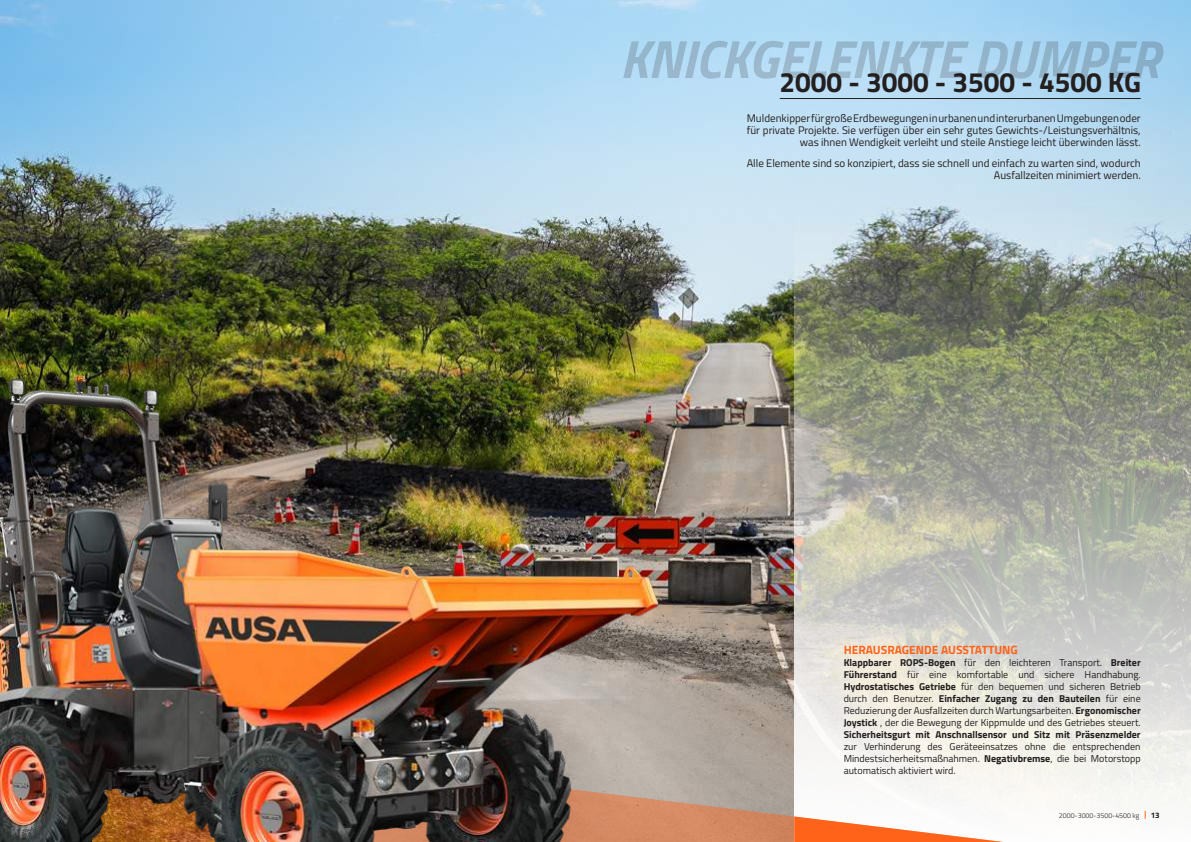
<style>
.page{position:relative;width:1191px;height:842px;background:#fff}
.page>*{position:absolute;margin:0;border:0;box-sizing:border-box;transform-origin:0 0}
.t1{font:italic 700 53.8px "Titillium Web";letter-spacing:-.01em;color:#241f1f}
.t2{font:700 28px "Titillium Web";color:#241f1f}
.t3{font:700 12px "Titillium Web";color:#ff6319}
.t4{font:11px/12px "Titillium Web";color:#241f1f;text-align:right}
.t5{font:10px/12px "Titillium Web";color:#241f1f;text-align:justify}
.t6{font:700 8px "Titillium Web";color:#241f1f}
.t7{font:300 7px "Titillium Web";color:#241f1f}
.s1{font-weight:700}
</style>
<div class="page">
<img style="left:0;top:0;width:1191px;height:718px">
<svg style="left:794px;top:194px;width:397px;height:625px;background:#afb3a7"></svg>
<svg style="left:707px;top:718px;width:365px;height:124px"></svg>
<img style="left:0;top:350px;width:707px;height:492px">
<svg style="left:794px;top:816px;width:209px;height:26px"></svg>
<hr style="left:780px;top:98px;width:360px;height:1px;background:#241f1f">
<h1 class="t1" style="left:620px;top:17px;width:541px">KNICKGELENKTE DUMPER</h1>
<h2 class="t2" style="left:779px;top:61px;width:363px">2000 - 3000 - 3500 - 4500 KG</h2>
<p class="t4" style="left:746px;top:112px;width:395px">Muldenkipper für große Erdbewegungen in urbanen und interurbanen Umgebungen oder für private Projekte. Sie verfügen über ein sehr gutes Gewichts-/Leistungsverhältnis, was ihnen Wendigkeit verleiht und steile Anstiege leicht überwinden lässt.</p>
<p class="t4" style="left:746px;top:156px;width:395px">Alle Elemente sind so konzipiert, dass sie schnell und einfach zu warten sind, wodurch<br>Ausfallzeiten minimiert werden.</p>
<p class="t3" style="left:843px;top:641px;width:176px">HERAUSRAGENDE AUSSTATTUNG</p>
<p class="t5" style="left:843px;top:656px;width:298px"><span class="s1">Klappbarer ROPS-Bogen</span> für den leichteren Transport. <span class="s1">Breiter Führerstand</span> für eine komfortable und sichere Handhabung.<br><span class="s1">Hydrostatisches Getriebe</span> für den bequemen und sicheren Betrieb durch den Benutzer. <span class="s1">Einfacher Zugang zu den Bauteilen</span> für eine Reduzierung der Ausfallzeiten durch Wartungsarbeiten. <span class="s1">Ergonomischer Joystick</span> , der die Bewegung der Kippmulde und des Getriebes steuert.<br><span class="s1">Sicherheitsgurt mit Anschnallsensor und Sitz mit Präsenzmelder</span></p>
<p class="t5" style="left:843px;top:740px;width:298px">zur Verhinderung des Geräteeinsatzes ohne die entsprechenden Mindestsicherheitsmaßnahmen. <span class="s1">Negativbremse</span>, die bei Motorstopp automatisch aktiviert wird.</p>
<p class="t7" style="left:1059px;top:810px;width:82px">2000-3000-3500-4500 kg</p>
<p class="t6" style="left:1150px;top:809px;width:10px">13</p>
</div>
